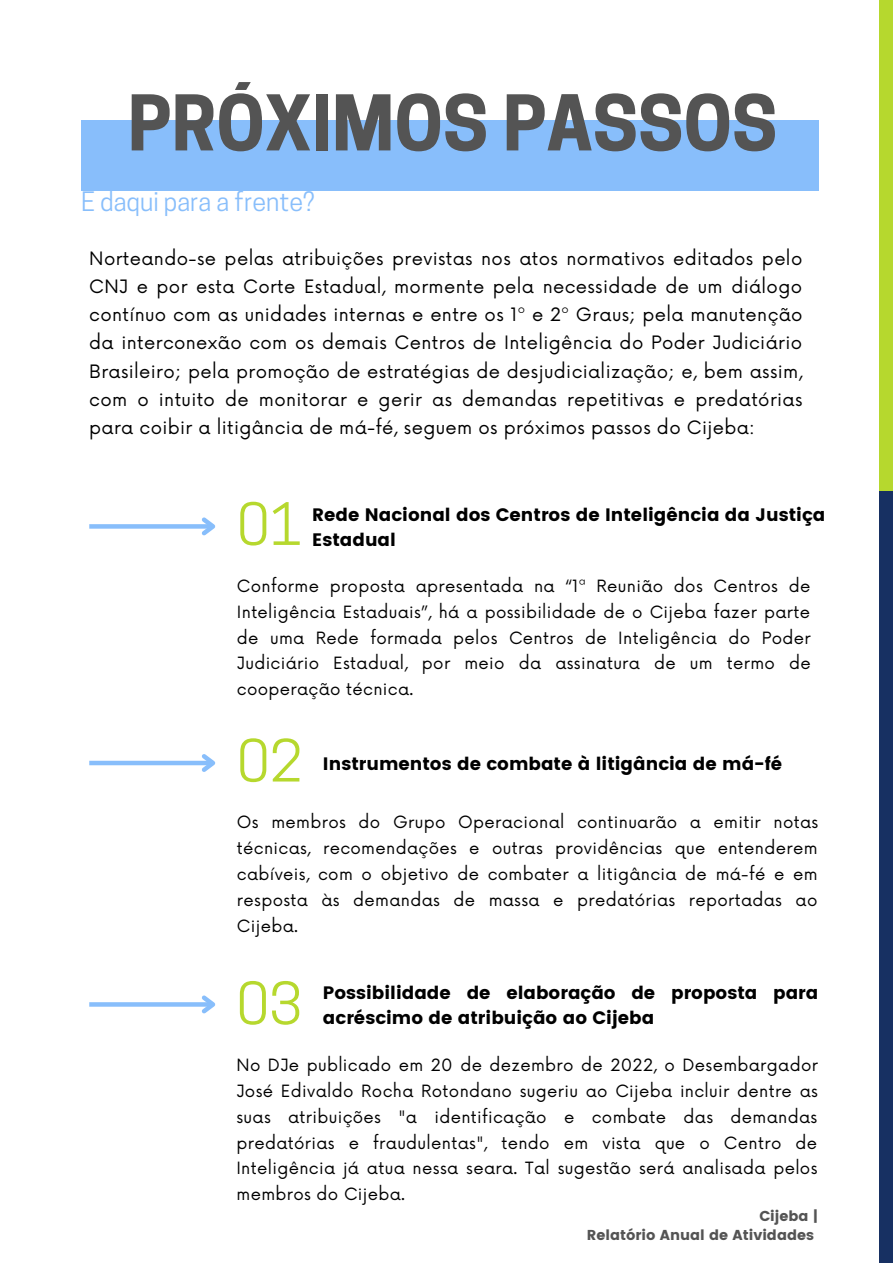
<style>
.page{position:relative;width:893px;height:1264px;background:#fff}
.page>*{position:absolute;margin:0;border:0;box-sizing:border-box;transform-origin:0 0}
.t1{font:700 72px "Cooper Hewitt";color:#545454}
.t2{font:54.6px "Cooper Hewitt";color:#b6d82e}
.t3{font:25.2px "Cooper Hewitt";color:#88befb}
.t4{font:18px/28px "Now";letter-spacing:.02em;color:#000;text-align:justify}
.t5{font:18px/24.8px "Poppins";color:#000}
.t6{font:16.5px/25.8px "Now";letter-spacing:.02em;color:#000;text-align:justify}
.t7{font:14.4px/19px "Poppins";color:#545454;text-align:right}
</style>
<div class="page">
<div style="left:879px;top:0;width:13px;height:491px;background:#b6d82e"></div>
<div style="left:879px;top:491px;width:13px;height:771px;background:#173062"></div>
<div style="left:81px;top:120px;width:737px;height:70px;background:#88befb"></div>
<svg style="left:89px;top:524px;width:109px;height:4px"></svg>
<svg style="left:198px;top:517px;width:18px;height:19px"></svg>
<div style="left:89px;top:760px;width:124px;height:5px;background:#88befb"></div>
<svg style="left:198px;top:754px;width:18px;height:18px"></svg>
<svg style="left:89px;top:1002px;width:109px;height:4px"></svg>
<svg style="left:198px;top:995px;width:18px;height:19px"></svg>
<h1 class="t1" style="left:128px;top:96px;width:651px">PRÓXIMOS PASSOS</h1>
<h3 class="t3" style="left:81px;top:192px;width:235px">E daqui para a frente?</h3>
<p class="t4" style="left:89px;top:245px;width:714px">Norteando-se pelas atribuições previstas nos atos normativos editados pelo CNJ e por esta Corte Estadual, mormente pela necessidade de um diálogo contínuo com as unidades internas e entre os 1º e 2º Graus; pela manutenção da interconexão com os demais Centros de Inteligência do Poder Judiciário Brasileiro; pela promoção de estratégias de desjudicialização; e, bem assim, com o intuito de monitorar e gerir as demandas repetitivas e predatórias para coibir a litigância de má-fé, seguem os próximos passos do Cijeba:</p>
<h2 class="t2" style="left:237px;top:504px;width:67px">01</h2>
<p class="t5" style="left:312px;top:502px;width:514px">Rede Nacional dos Centros de Inteligência da Justiça<br>Estadual</p>
<p class="t6" style="left:237px;top:573px;width:575px">Conforme proposta apresentada na “1ª Reunião dos Centros de Inteligência Estaduais”, há a possibilidade de o Cijeba fazer parte de uma Rede formada pelos Centros de Inteligência do Poder Judiciário Estadual, por meio da assinatura de um termo de cooperação técnica.</p>
<h2 class="t2" style="left:237px;top:740px;width:67px">02</h2>
<p class="t5" style="left:323px;top:751px;width:460px">Instrumentos de combate à litigância de má-fé</p>
<p class="t6" style="left:237px;top:810px;width:583px">Os membros do Grupo Operacional continuarão a emitir notas técnicas, recomendações e outras providências que entenderem cabíveis, com o objetivo de combater a litigância de má-fé e em resposta às demandas de massa e predatórias reportadas ao Cijeba.</p>
<h2 class="t2" style="left:236px;top:983px;width:67px">03</h2>
<p class="t5" style="left:323px;top:980px;width:497px">Possibilidade de elaboração de proposta para acréscimo de atribuição ao Cijeba</p>
<p class="t6" style="left:236px;top:1052px;width:583px">No DJe publicado em 20 de dezembro de 2022, o Desembargador José Edivaldo Rocha Rotondano sugeriu ao Cijeba incluir dentre as suas atribuições "a identificação e combate das demandas predatórias e fraudulentas", tendo em vista que o Centro de Inteligência já atua nessa seara. Tal sugestão será analisada pelos membros do Cijeba.</p>
<p class="t7" style="left:587px;top:1206px;width:233px">Cijeba |<br>Relatório Anual de Atividades</p>
</div>
